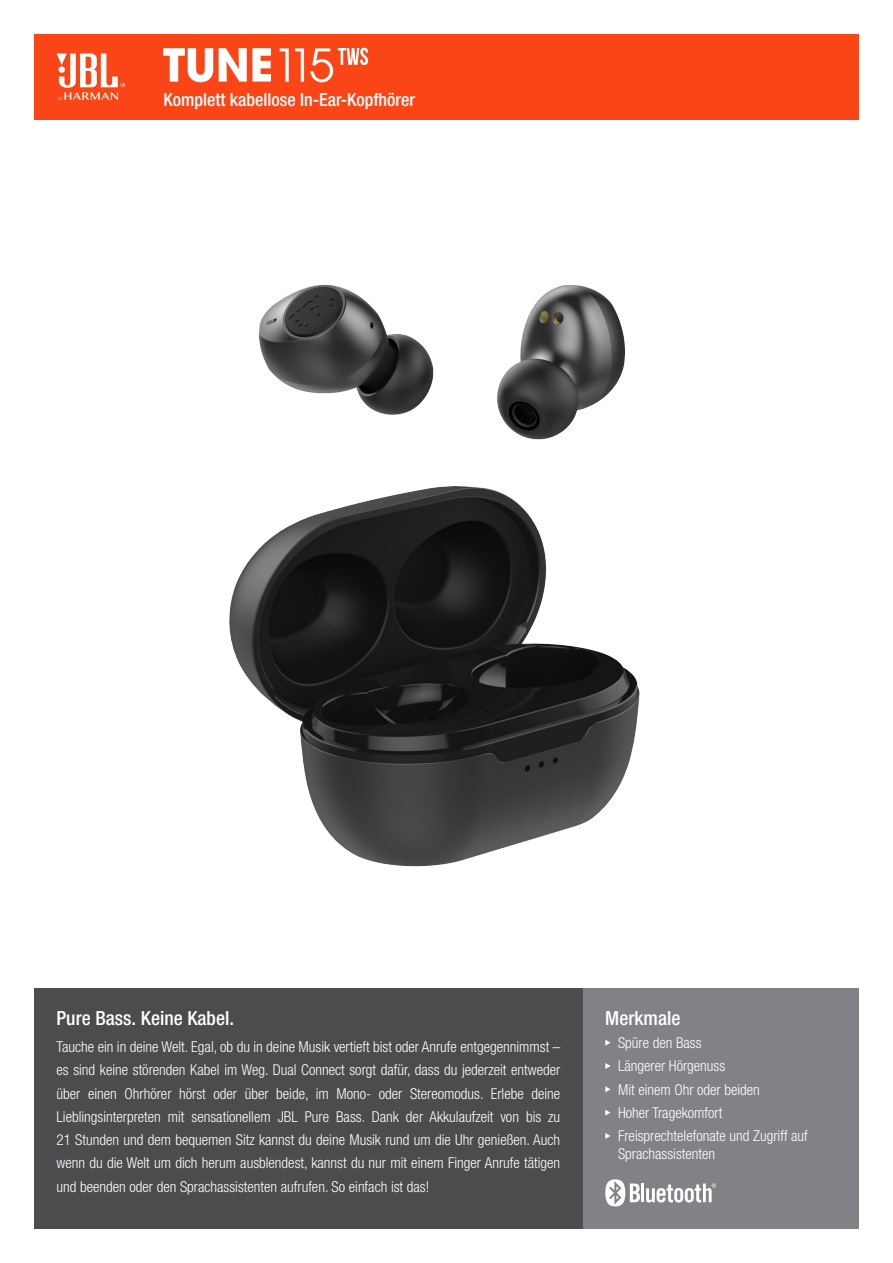
<style>
.page{position:relative;width:893px;height:1263px;background:#fff}
.page>*{position:absolute;margin:0;border:0;box-sizing:border-box;transform-origin:0 0}
.t1{font:500 condensed 19.5px "Helvetica Neue LT Pro";color:#fff}
.t2{font:500 condensed 18px "Helvetica Neue LT Pro";color:#fff}
.t3{font:300 condensed 15px/23.2px "Helvetica Neue LT Pro";color:#fff}
</style>
<div class="page">
<div style="left:34px;top:34px;width:825px;height:85px;background:#fa4616"></div>
<svg style="left:57px;top:53px;width:68px;height:48px"></svg>
<div style="left:583px;top:988px;width:276px;height:241px;background:#808285"></div>
<svg style="left:605px;top:1040px;width:5px;height:6px"></svg>
<svg style="left:605px;top:1063px;width:5px;height:6px"></svg>
<svg style="left:605px;top:1086px;width:5px;height:6px"></svg>
<svg style="left:605px;top:1109px;width:5px;height:7px"></svg>
<svg style="left:605px;top:1133px;width:5px;height:6px"></svg>
<div style="left:34px;top:988px;width:549px;height:241px;background:#4b4c4d"></div>
<hr style="left:641px;top:1183px;width:3px;height:19px;background:#fff">
<svg style="left:646px;top:1183px;width:70px;height:19px"></svg>
<svg style="left:605px;top:1179px;width:35px;height:27px"></svg>
<svg style="left:163px;top:48px;width:50px;height:34px"></svg>
<svg style="left:219px;top:48px;width:52px;height:34px"></svg>
<svg style="left:310px;top:48px;width:58px;height:34px"></svg>
<svg style="left:280px;top:48px;width:9px;height:34px"></svg>
<svg style="left:295px;top:48px;width:9px;height:34px"></svg>
<img style="left:259px;top:284px;width:367px;height:156px">
<img style="left:229px;top:486px;width:411px;height:381px">
<p class="t2" style="left:163px;top:89px;width:253px">Komplett kabellose In-Ear-Kopfhörer</p>
<p class="t1" style="left:57px;top:1006px;width:179px">Pure Bass. Keine Kabel.</p>
<p class="t3" style="left:57px;top:1035px;width:505px;text-align:justify">Tauche ein in deine Welt. Egal, ob du in deine Musik vertieft bist oder Anrufe entgegennimmst – es sind keine störenden Kabel im Weg. Dual Connect sorgt dafür, dass du jederzeit entweder über einen Ohrhörer hörst oder über beide, im Mono- oder Stereomodus. Erlebe deine Lieblingsinterpreten mit sensationellem JBL Pure Bass. Dank der Akkulaufzeit von bis zu 21 Stunden und dem bequemen Sitz kannst du deine Musik rund um die Uhr genießen. Auch wenn du die Welt um dich herum ausblendest, kannst du nur mit einem Finger Anrufe tätigen und beenden oder den Sprachassistenten aufrufen. So einfach ist das!</p>
<p class="t1" style="left:605px;top:1006px;width:77px">Merkmale</p>
<p class="t3" style="left:618px;top:1031px;width:85px">Spüre den Bass</p>
<p class="t3" style="left:618px;top:1054px;width:109px">Längerer Hörgenuss</p>
<p class="t3" style="left:618px;top:1077px;width:143px">Mit einem Ohr oder beiden</p>
<p class="t3" style="left:618px;top:1101px;width:106px">Hoher Tragekomfort</p>
<p class="t3" style="left:618px;top:1127px;width:191px;line-height:18px">Freisprechtelefonate und Zugriff auf<br>Sprachassistenten</p>
</div>
